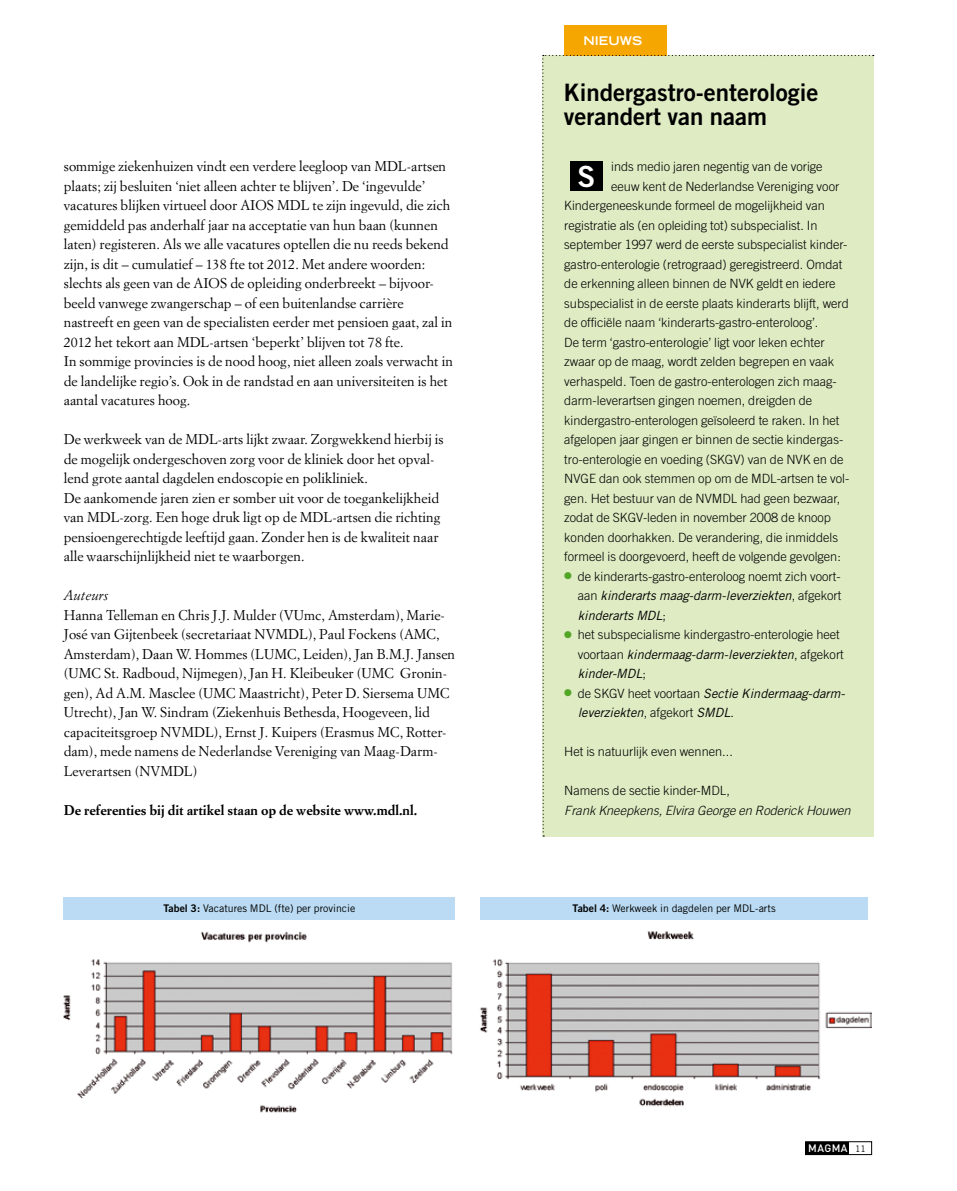
<style>
.page{position:relative;width:957px;height:1191px;background:#fff}
.page>*{position:absolute;margin:0;border:0;box-sizing:border-box;transform-origin:0 0}
.t1{font:29.25px "Trade Gothic Bold Two";color:#fff}
.t2{font:24px/24px "Trade Gothic Bold Two";color:#000}
.t3{font:13.95px/19.5px "Simoncini Garamond";letter-spacing:.005em;color:#000}
.t4{font:700 13.95px "Simoncini Garamond";letter-spacing:.005em;color:#000}
.t5{font:italic 13.95px "Simoncini Garamond";letter-spacing:.005em;color:#000}
.t6{font:300 12.75px/19.5px "Trade Gothic";color:#000}
.t7{font:italic 12.75px/19.5px "Trade Gothic";color:#000}
.t8{font:italic 300 12.75px "Trade Gothic";color:#000}
.t9{font:700 expanded 12px "Trade Gothic LH";color:#fff}
.t10{font:500 10.65px "DIN";letter-spacing:.04em;color:#fff}
.t11{font:10.5px "Trade Gothic";color:#000}
.s1{color:#52a625}
.s2{font-weight:400;font-style:italic}
.s3{font-weight:300;font-style:normal}
.s4{font-family:"Trade Gothic Bold Two"}
.s5{font-family:"Trade Gothic";font-weight:400;font-size:9px;color:#000}
</style>
<div class="page">
<div style="left:805px;top:1141px;width:67px;height:13px;border:1px solid #000"></div>
<div style="left:805px;top:1141px;width:44px;height:13px;background:#000"></div>
<img style="left:63px;top:931px;width:390px;height:182px">
<img style="left:480px;top:931px;width:391px;height:176px">
<div style="left:64px;top:897px;width:391px;height:23px;background:#badbf3"></div>
<div style="left:480px;top:897px;width:387px;height:23px;background:#badbf3"></div>
<div style="left:564px;top:26px;width:103px;height:30px;background:#f6a600"></div>
<div style="left:542px;top:55px;width:332px;height:781px;background:#deebc3"></div>
<div style="left:570px;top:162px;width:32px;height:29px;background:#000"></div>
<p class="t9" style="left:583px;top:33px;width:9px">NIE</p>
<p class="t9" style="left:608px;top:33px;width:34px">UWS</p>
<p class="t3" style="left:64px;top:156px;width:391px">sommige ziekenhuizen vindt een verdere leegloop van MDL-artsen plaats; zij besluiten ‘niet alleen achter te blijven’. De ‘ingevulde’ vacatures blijken virtueel door AIOS MDL te zijn ingevuld, die zich gemiddeld pas anderhalf jaar na acceptatie van hun baan (kunnen laten) registeren. Als we alle vacatures optellen die nu reeds bekend zijn, is dit – cumulatief – 138 fte tot 2012. Met andere woorden: slechts als geen van de AIOS de opleiding onderbreekt – bijvoor&shy;beeld vanwege zwangerschap – of een buitenlandse carrière nastreeft en geen van de specialisten eerder met pensioen gaat, zal in 2012 het tekort aan MDL-artsen ‘beperkt’ blijven tot 78 fte.<br>In sommige provincies is de nood hoog, niet alleen zoals verwacht in de landelijke regio’s. Ook in de randstad en aan universiteiten is het aantal vacatures hoog.</p>
<p class="t3" style="left:64px;top:429px;width:381px">De werkweek van de MDL-arts lijkt zwaar. Zorgwekkend hierbij is de mogelijk ondergeschoven zorg voor de kliniek door het opval&shy;lend grote aantal dagdelen endoscopie en polikliniek.<br>De aankomende jaren zien er somber uit voor de toegankelijkheid van MDL-zorg. Een hoge druk ligt op de MDL-artsen die richting pensioengerechtigde leeftijd gaan. Zonder hen is de kwaliteit naar alle waarschijnlijkheid niet te waarborgen.</p>
<p class="t5" style="left:64px;top:587px;width:46px">Auteurs</p>
<p class="t3" style="left:64px;top:605px;width:393px">Hanna Telleman en Chris J.J. Mulder (VUmc, Amsterdam), Marie-José van Gijtenbeek (secretariaat NVMDL), Paul Fockens (AMC, Amsterdam), Daan W. Hommes (LUMC, Leiden), Jan B.M.J. Jansen (UMC St. Radboud, Nijmegen), Jan H. Kleibeuker (UMC Gronin&shy;gen), Ad A.M. Masclee (UMC Maastricht), Peter D. Siersema UMC Utrecht), Jan W. Sindram (Ziekenhuis Bethesda, Hoogeveen, lid capaciteitsgroep NVMDL), Ernst J. Kuipers (Erasmus MC, Rotter&shy;dam), mede namens de Nederlandse Vereniging van Maag-Darm-Leverartsen (NVMDL)</p>
<p class="t4" style="left:64px;top:801px;width:355px">De referenties bij dit artikel staan op de website www.mdl.nl.</p>
<h2 class="t2" style="left:564px;top:80px;width:256px">Kindergastro-enterologie verandert van naam</h2>
<p class="t6" style="left:611px;top:157px;width:213px">inds medio jaren negentig van de vorige</p>
<p class="t6" style="left:611px;top:176px;width:230px">eeuw kent de Nederlandse Vereniging voor</p>
<p class="t6" style="left:564px;top:196px;width:262px">Kindergeneeskunde formeel de mogelijkheid van</p>
<p class="t6" style="left:564px;top:215px;width:255px">registratie als (en opleiding tot) subspecialist. I n</p>
<p class="t6" style="left:564px;top:235px;width:285px">september 1997 werd de eerste subspecialist kinder-</p>
<p class="t6" style="left:564px;top:254px;width:280px">gastro-enterologie (retrograad) geregistreerd. Omdat</p>
<p class="t6" style="left:564px;top:274px;width:174px">de erkenning alleen binnen de NVK</p>
<h1 class="t1" style="left:577px;top:158px;width:19px">S</h1>
<p class="t6" style="left:564px;top:274px;width:286px;text-indent:192px">geldt en iedere subspecialist in de eerste plaats kinderarts blijft, werd de officiële naam ‘kinderarts-gastro-enteroloog’.<br>De term ‘gastro-enterologie’ ligt voor leken echter zwaar op de maag, wordt zelden begrepen en vaak verhaspeld. Toen de gastro-enterologen zich maag&shy;darm-leverartsen gingen noemen, dreigden de kindergastro-enterologen geïsoleerd te raken. I n het afgelopen jaar gingen er binnen de sectie kindergas&shy;tro-enterologie en voeding (SKGV) van de NVK</p>
<p class="t6" style="left:564px;top:449px;width:286px;text-indent:249px">en de NVGE dan ook stemmen op om de MDL-artsen te vol&shy;gen. Het bestuur van de NVMDL had geen bezwaar, zodat de SKGV-leden in november 2008 de knoop konden doorhakken. De verandering, die inmiddels formeel is doorgevoerd, heeft de volgende gevolgen:</p>
<p class="t6" style="left:578px;top:566px;width:265px;text-align:justify;text-indent:-14px"><span class="s1">●</span> de kinderarts-gastro-enteroloog noemt zich voort&shy;aan <span class="s2">kinderarts maag-darm-leverziekten</span>, afgekort <span class="s2">kinderarts MDL</span>;</p>
<p class="t6" style="left:578px;top:625px;width:267px;text-indent:-14px"><span class="s1">●</span> het subspecialisme kindergastro-enterologie heet voortaan <span class="s2">kindermaag-darm-leverziekten</span>, afgekort <span class="s2">kinder-MDL</span>;</p>
<p class="t7" style="left:578px;top:683px;width:269px;text-indent:-14px"><span class="s1">●</span> <span class="s3">de SKGV heet voortaan</span> Sectie Kindermaag-darm&shy;leverziekten<span class="s3">, afgekort</span> SMDL<span class="s3">.</span></p>
<p class="t6" style="left:564px;top:742px;width:170px">Het is natuurlijk even wennen...</p>
<p class="t6" style="left:564px;top:781px;width:167px">Namens de sectie kinder-MDL,</p>
<p class="t8" style="left:564px;top:802px;width:288px">Frank Kneepkens, Elvira George en Roderick Houwen</p>
<p class="t11" style="left:163px;top:902px;width:193px"><span class="s4">Tabel 3:</span> Vacatures MDL (fte) per provincie</p>
<p class="t11" style="left:572px;top:902px;width:204px"><span class="s4">Tabel 4:</span> Werkweek in dagdelen per MDL-arts</p>
<p class="t10" style="left:808px;top:1141px;width:59px">MAGMA <span class="s5">11</span></p>
</div>
